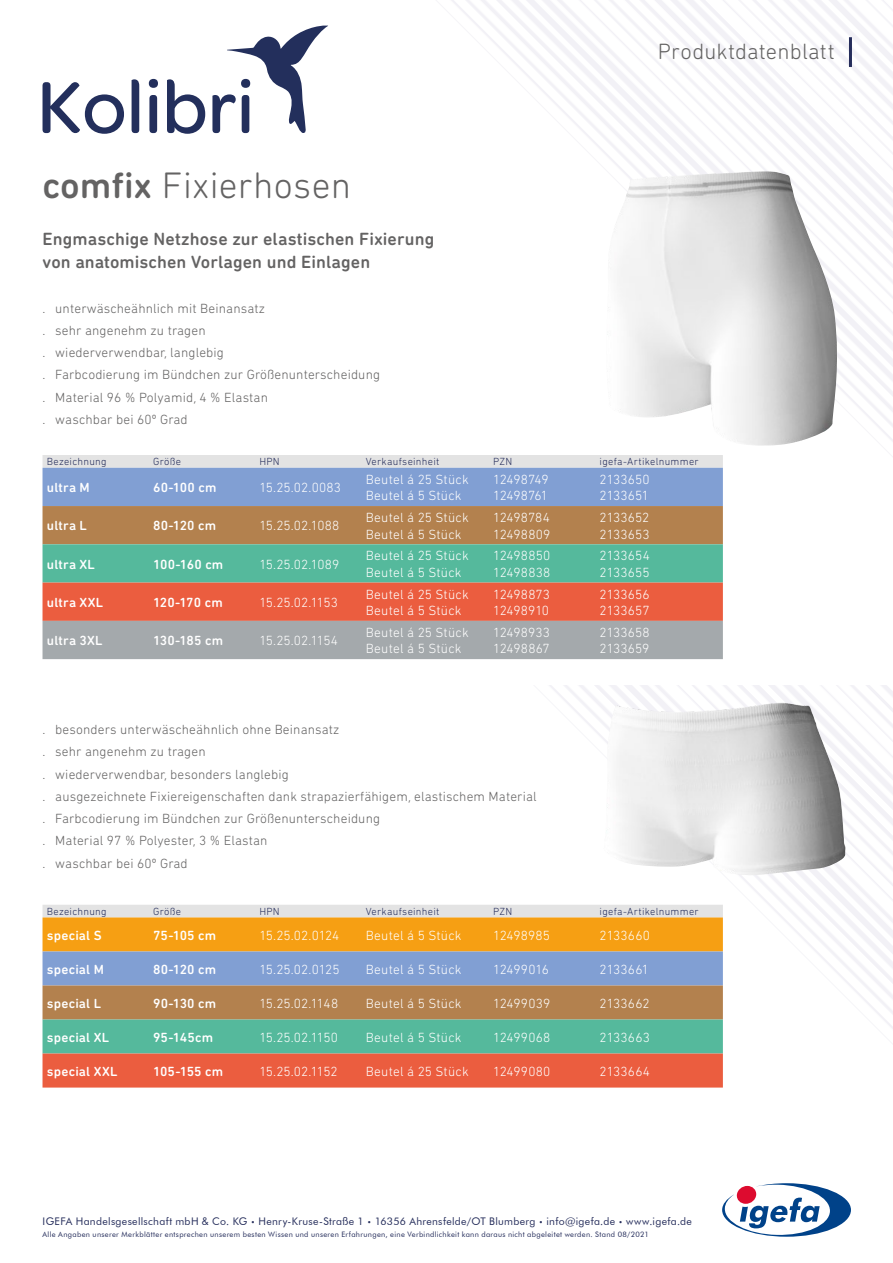
<style>
.page{position:relative;width:893px;height:1263px;background:#fff}
.page>*{position:absolute;margin:0;border:0;box-sizing:border-box;transform-origin:0 0}
.t1{font:300 37.5px "DIN Next Rounded LT Pro";letter-spacing:.005em;color:#646363}
.t2{font:300 22.5px "DIN Next Rounded LT Pro";letter-spacing:.01em;color:#646363}
.t3{font:500 18px/22.5px "DIN Next Rounded LT Pro";letter-spacing:.005em;color:#646363}
.t4{font:300 13.5px/22.2px "DIN Next Rounded LT Pro";letter-spacing:.01em;color:#646363}
.t5{font:300 13.5px/16.5px "DIN Next Rounded LT Pro";letter-spacing:.015em;color:#fff}
.t6{font:500 13.5px "DIN Next Rounded LT Pro";letter-spacing:.015em;color:#fff}
.t7{font:300 13.5px "DIN Next Rounded LT Pro";letter-spacing:-.03em;color:#fff}
.t8{font:300 13.5px/16.5px "DIN Next Rounded LT Pro";letter-spacing:-.01em;color:#fff}
.t9{font:300 13.5px/16.5px "DIN Next Rounded LT Pro";letter-spacing:-.005em;color:#fff}
.t10{font:300 13.5px/16.5px "DIN Next Rounded LT Pro";letter-spacing:-.02em;color:#fff}
.t11{font:300 13.5px "DIN Next Rounded LT Pro";letter-spacing:-.025em;color:#fff}
.t12{font:300 10.5px "DIN Next Rounded LT Pro";letter-spacing:.025em;color:#252d5b}
.t13{font:10.5px "Futura BT";letter-spacing:.03em;color:#252d5b}
.t14{font:7.5px "Futura BT";letter-spacing:.045em;color:#252d5b}
.s1{font-weight:500}
.s2{font-size:7.5px}
</style>
<div class="page">
<svg style="left:722px;top:1183px;width:129px;height:53px"></svg>
<div style="left:736px;top:1186px;width:21px;height:18px;background:#dd0b2f;border-radius:50%"></div>
<svg style="left:43px;top:82px;width:81px;height:52px"></svg>
<svg style="left:132px;top:79px;width:7px;height:54px"></svg>
<svg style="left:149px;top:79px;width:9px;height:54px"></svg>
<svg style="left:167px;top:79px;width:38px;height:55px"></svg>
<svg style="left:212px;top:26px;width:116px;height:107px"></svg>
<hr style="left:849px;top:37px;width:3px;height:30px;background:#252d5b">
<img style="left:606px;top:171px;width:233px;height:275px">
<svg style="left:43px;top:455px;width:680px;height:204px;background:#a3988e"></svg>
<img style="left:603px;top:703px;width:243px;height:173px">
<svg style="left:43px;top:905px;width:680px;height:182px;background:#b29772"></svg>
<h1 class="t1" style="left:43px;top:164px;width:310px"><span class="s1">comfix</span> Fixierhosen</h1>
<h3 class="t3" style="left:43px;top:228px;width:393px">Engmaschige Netzhose zur elastischen Fixierung von anatomischen Vorlagen und Einlagen</h3>
<p class="t4" style="left:43px;top:297px;width:339px">. unterwäscheähnlich mit Beinansatz<br>. sehr angenehm zu tragen<br>. wiederverwendbar, langlebig<br>. Farbcodierung im Bündchen zur Größenunterscheidung . Material 96 % Polyamid, 4 % Elastan<br>. waschbar bei 60º Grad</p>
<h2 class="t2" style="left:658px;top:39px;width:179px">Produktdatenblatt</h2>
<p class="t12" style="left:47px;top:455px;width:61px">Bezeichnung</p>
<p class="t12" style="left:153px;top:455px;width:30px">Größe</p>
<p class="t12" style="left:259px;top:455px;width:22px">HPN</p>
<p class="t12" style="left:366px;top:455px;width:75px">Verkaufseinheit</p>
<p class="t12" style="left:493px;top:455px;width:21px">PZN</p>
<p class="t12" style="left:600px;top:455px;width:101px">igefa-Artikelnummer</p>
<p class="t6" style="left:47px;top:479px;width:45px">ultra M</p>
<p class="t6" style="left:153px;top:479px;width:65px">60-100 cm</p>
<p class="t5" style="left:259px;top:479px;width:83px">15.25.02.0083</p>
<p class="t5" style="left:366px;top:471px;width:105px">Beutel á 25 Stück<br>Beutel á 5 Stück</p>
<p class="t10" style="left:493px;top:471px;width:57px">12498749<br>12498761</p>
<p class="t5" style="left:600px;top:471px;width:52px">2133650<br>2133651</p>
<p class="t6" style="left:47px;top:518px;width:42px">ultra L</p>
<p class="t6" style="left:153px;top:518px;width:65px">80-120 cm</p>
<p class="t5" style="left:259px;top:517px;width:82px">15.25.02.1088</p>
<p class="t5" style="left:366px;top:509px;width:105px">Beutel á 25 Stück<br>Beutel á 5 Stück</p>
<p class="t5" style="left:493px;top:509px;width:59px">12498784<br>12498809</p>
<p class="t5" style="left:600px;top:509px;width:52px">2133652<br>2133653</p>
<p class="t6" style="left:47px;top:556px;width:50px">ultra XL</p>
<p class="t6" style="left:153px;top:556px;width:72px">100-160 cm</p>
<p class="t5" style="left:259px;top:555px;width:81px">15.25.02.1089</p>
<p class="t5" style="left:366px;top:547px;width:105px">Beutel á 25 Stück<br>Beutel á 5 Stück</p>
<p class="t5" style="left:493px;top:547px;width:59px">12498850<br>12498838</p>
<p class="t5" style="left:600px;top:547px;width:52px">2133654<br>2133655</p>
<p class="t6" style="left:47px;top:594px;width:58px">ultra XXL</p>
<p class="t6" style="left:153px;top:594px;width:71px">120-170 cm</p>
<p class="t7" style="left:259px;top:594px;width:80px">15.25.02.1153</p>
<p class="t5" style="left:366px;top:586px;width:105px">Beutel á 25 Stück<br>Beutel á 5 Stück</p>
<p class="t8" style="left:493px;top:586px;width:58px">12498873<br>12498910</p>
<p class="t5" style="left:600px;top:586px;width:52px">2133656<br>2133657</p>
<p class="t6" style="left:47px;top:633px;width:57px">ultra 3XL</p>
<p class="t6" style="left:153px;top:633px;width:71px">130-185 cm</p>
<p class="t7" style="left:259px;top:633px;width:80px">15.25.02.1154</p>
<p class="t5" style="left:366px;top:624px;width:105px">Beutel á 25 Stück<br>Beutel á 5 Stück</p>
<p class="t9" style="left:493px;top:624px;width:58px">12498933<br>12498867</p>
<p class="t5" style="left:600px;top:624px;width:52px">2133658<br>2133659</p>
<p class="t4" style="left:43px;top:718px;width:496px">. besonders unterwäscheähnlich ohne Beinansatz<br>. sehr angenehm zu tragen<br>. wiederverwendbar, besonders langlebig<br>. ausgezeichnete Fixiereigenschaften dank strapazierfähigem, elastischem Material . Farbcodierung im Bündchen zur Größenunterscheidung<br>. Material 97 % Polyester, 3 % Elastan<br>. waschbar bei 60º Grad</p>
<p class="t12" style="left:47px;top:905px;width:61px">Bezeichnung</p>
<p class="t12" style="left:153px;top:905px;width:30px">Größe</p>
<p class="t12" style="left:259px;top:905px;width:22px">HPN</p>
<p class="t12" style="left:366px;top:905px;width:75px">Verkaufseinheit</p>
<p class="t12" style="left:493px;top:905px;width:21px">PZN</p>
<p class="t12" style="left:600px;top:905px;width:101px">igefa-Artikelnummer</p>
<p class="t6" style="left:47px;top:927px;width:56px">special S</p>
<p class="t6" style="left:153px;top:927px;width:65px">75-105 cm</p>
<p class="t8" style="left:259px;top:926px;width:81px">15.25.02.0124</p>
<p class="t5" style="left:366px;top:926px;width:97px">Beutel á 5 Stück</p>
<p class="t5" style="left:493px;top:926px;width:58px">12498985</p>
<p class="t5" style="left:600px;top:926px;width:52px">2133660</p>
<p class="t6" style="left:47px;top:961px;width:59px">special M</p>
<p class="t6" style="left:153px;top:961px;width:65px">80-120 cm</p>
<p class="t9" style="left:259px;top:960px;width:82px">15.25.02.0125</p>
<p class="t5" style="left:366px;top:960px;width:97px">Beutel á 5 Stück</p>
<p class="t10" style="left:493px;top:960px;width:57px">12499016</p>
<p class="t5" style="left:600px;top:960px;width:51px">2133661</p>
<p class="t6" style="left:47px;top:995px;width:56px">special L</p>
<p class="t6" style="left:153px;top:995px;width:65px">90-130 cm</p>
<p class="t11" style="left:259px;top:995px;width:80px">15.25.02.1148</p>
<p class="t5" style="left:366px;top:994px;width:97px">Beutel á 5 Stück</p>
<p class="t5" style="left:493px;top:994px;width:58px">12499039</p>
<p class="t5" style="left:600px;top:994px;width:52px">2133662</p>
<p class="t6" style="left:47px;top:1029px;width:64px">special XL</p>
<p class="t6" style="left:153px;top:1029px;width:62px">95-145cm</p>
<p class="t7" style="left:259px;top:1029px;width:80px">15.25.02.1150</p>
<p class="t5" style="left:366px;top:1029px;width:97px">Beutel á 5 Stück</p>
<p class="t5" style="left:493px;top:1029px;width:59px">12499068</p>
<p class="t5" style="left:600px;top:1029px;width:52px">2133663</p>
<p class="t6" style="left:47px;top:1063px;width:72px">special XXL</p>
<p class="t6" style="left:153px;top:1063px;width:71px">105-155 cm</p>
<p class="t7" style="left:259px;top:1063px;width:80px">15.25.02.1152</p>
<p class="t5" style="left:366px;top:1063px;width:105px">Beutel á 25 Stück</p>
<p class="t5" style="left:493px;top:1063px;width:59px">12499080</p>
<p class="t5" style="left:600px;top:1063px;width:52px">2133664</p>
<p class="t13" style="left:43px;top:1215px;width:651px">IGEFA Handelsgesellschaft mbH &amp; Co. KG <span class="s2">•</span> Henry-Kruse-Straße 1 <span class="s2">•</span> 16356 Ahrensfelde/OT Blumberg <span class="s2">•</span> info@igefa.de <span class="s2">•</span> www.igefa.de</p>
<p class="t14" style="left:43px;top:1230px;width:608px">Alle Angaben unserer Merkblätter entsprechen unserem besten Wissen und unseren Erfahrungen, eine Verbindlichkeit kann daraus nicht abgeleitet werden. Stand 08/2021</p>
</div>
